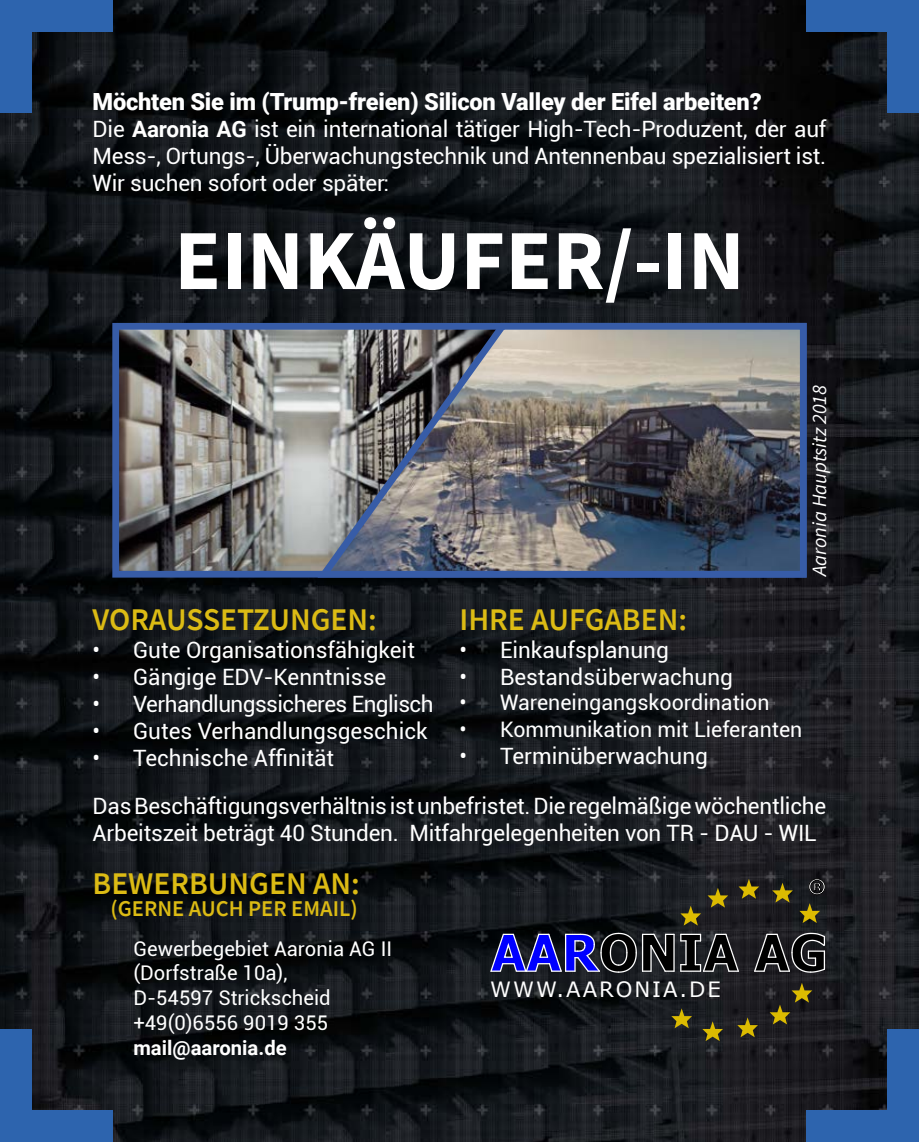
<style>
.page{position:relative;width:919px;height:1142px;background:#fff}
.page>*{position:absolute;margin:0;border:0;box-sizing:border-box;transform-origin:0 0}
.t1{font:700 85.5px "Source Sans Pro";color:#fff}
.t2{font:48.6px "Myriad Pro";color:#fff}
.t3{font:600 31.5px "Source Sans Pro";color:#dcbb14}
.t4{font:900 23.62px "Roboto";letter-spacing:-.01em;color:#fff}
.t5{font:22.5px/27px "Roboto";letter-spacing:-.01em;color:#fff;text-align:justify}
.t6{font:600 22.5px "Source Sans Pro";color:#dcbb14}
.t7{font:21.38px "Roboto";color:#fff}
.t8{font:21.15px "Verdana";letter-spacing:.09em;color:#fff}
.t9{font:20.25px "Roboto";color:#fff}
.t10{font:italic 20.25px "Source Sans Pro";color:#fff}
.t11{font:700 20.25px "Roboto";color:#fff}
.s1{font-weight:700}
</style>
<div class="page">
<img style="left:0;top:0;width:918px;height:1142px">
<img style="left:120px;top:331px;width:191px;height:238px">
<div style="left:112px;top:323px;width:694px;height:254px;border:7px solid #375ca7"></div>
<svg style="left:489px;top:916px;width:185px;height:57px;background:#252755"></svg>
<hr style="left:673px;top:934px;width:1px;height:37px;background:#fff">
<svg style="left:680px;top:932px;width:59px;height:40px;background:#37383a"></svg>
<svg style="left:753px;top:932px;width:73px;height:41px;background:#353537"></svg>
<svg style="left:680px;top:905px;width:21px;height:20px"></svg>
<svg style="left:707px;top:887px;width:21px;height:20px"></svg>
<svg style="left:738px;top:879px;width:21px;height:19px"></svg>
<svg style="left:772px;top:882px;width:20px;height:20px"></svg>
<svg style="left:799px;top:903px;width:21px;height:20px"></svg>
<svg style="left:769px;top:982px;width:43px;height:42px;background:#3d371b"></svg>
<svg style="left:737px;top:1017px;width:21px;height:20px"></svg>
<svg style="left:702px;top:1021px;width:21px;height:20px"></svg>
<svg style="left:671px;top:1008px;width:21px;height:20px"></svg>
<svg style="left:808px;top:878px;width:17px;height:17px"></svg>
<div style="left:0;top:0;width:31px;height:113px;background:#2d64ae"></div>
<div style="left:19px;top:0;width:94px;height:31px;background:#2d64ae"></div>
<div style="left:0;top:1110px;width:113px;height:32px;background:#2d64ae"></div>
<div style="left:0;top:1029px;width:31px;height:94px;background:#2d64ae"></div>
<div style="left:887px;top:1029px;width:31px;height:94px;background:#2d64ae"></div>
<div style="left:806px;top:1110px;width:112px;height:32px;background:#2d64ae"></div>
<div style="left:806px;top:0;width:93px;height:31px;background:#2d64ae"></div>
<div style="left:887px;top:0;width:31px;height:113px;background:#2d64ae"></div>
<img style="left:311px;top:317px;width:499px;height:264px">
<p class="t4" style="left:92px;top:85px;width:670px">Möchten Sie im (Trump-freien) Silicon Valley der Eifel arbeiten?</p>
<p class="t5" style="left:92px;top:115px;width:735px">Die <span class="s1">Aaronia AG</span> ist ein international tätiger High-Tech-Produzent, der auf Mess-, Ortungs-, Überwachungstechnik und Antennenbau spezialisiert ist.<br>Wir suchen sofort oder später:</p>
<p class="t1" style="left:174px;top:203px;width:572px">EINKÄUFER/-IN</p>
<p class="t3" style="left:92px;top:598px;width:286px">VORAUSSETZUNGEN:</p>
<p class="t3" style="left:459px;top:598px;width:229px">IHRE AUFGABEN:</p>
<p class="t10" style="left:806px;top:576px;width:192px;rotate:-90deg">Aaronia Hauptsitz 2018</p>
<p class="t5" style="left:459px;top:635px;width:211px">• Einkaufsplanung</p>
<p class="t5" style="left:459px;top:662px;width:275px">• Bestandsüberwachung</p>
<p class="t7" style="left:459px;top:688px;width:311px">• Wareneingangskoordination</p>
<p class="t7" style="left:459px;top:715px;width:344px">• Kommunikation mit Lieferanten</p>
<p class="t5" style="left:459px;top:742px;width:250px">• Terminüberwachung</p>
<p class="t5" style="left:92px;top:791px;width:735px">Das Beschäftigungsverhältnis ist unbefristet. Die regelmäßige wöchentliche<br>Arbeitszeit beträgt 40 Stunden. Mitfahrgelegenheiten von TR - DAU - WIL</p>
<p class="t5" style="left:92px;top:635px;width:324px">• Gute Organisationsfähigkeit</p>
<p class="t5" style="left:92px;top:662px;width:295px">• Gängige EDV-Kenntnisse</p>
<p class="t5" style="left:92px;top:689px;width:342px">• Verhandlungssicheres Englisch</p>
<p class="t5" style="left:92px;top:716px;width:336px">• Gutes Verhandlungsgeschick</p>
<p class="t5" style="left:92px;top:743px;width:243px">• Technische Affinität</p>
<p class="t3" style="left:92px;top:862px;width:269px">BEWERBUNGEN AN:</p>
<p class="t6" style="left:110px;top:894px;width:248px">(GERNE AUCH PER EMAIL)</p>
<p class="t9" style="left:133px;top:934px;width:260px">Gewerbegebiet Aaronia AG II</p>
<p class="t9" style="left:133px;top:959px;width:155px">(Dorfstraße 10a),</p>
<p class="t9" style="left:133px;top:983px;width:199px">D-54597 Strickscheid</p>
<p class="t9" style="left:133px;top:1008px;width:196px">+49(0)6556 9019 355</p>
<p class="t11" style="left:133px;top:1033px;width:155px">mail@aaronia.de</p>
<p class="t8" style="left:490px;top:974px;width:232px">WWW.AARONIA.DE</p>
<p class="t2" style="left:806px;top:865px;width:22px">®</p>
</div>
